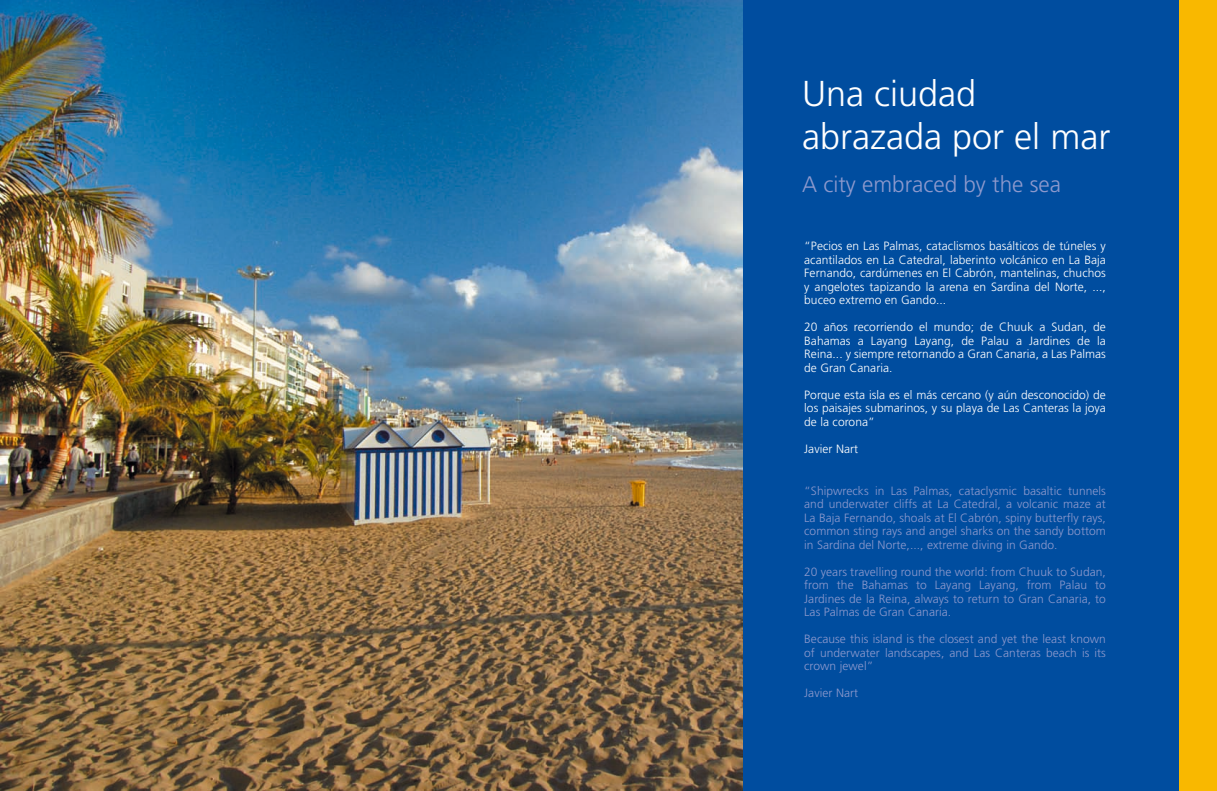
<style>
.page{position:relative;width:1217px;height:791px;background:#fff}
.page>*{position:absolute;margin:0;border:0;box-sizing:border-box;transform-origin:0 0}
.t1{font:300 36px/43.2px "Frutiger";color:#fff}
.t2{font:300 22.5px "Frutiger";color:#8d99cd}
.t3{font:300 12px/13.5px "Frutiger";letter-spacing:.005em;color:#8d99cd;text-align:justify}
.t4{font:300 12px/13.5px "Frutiger";letter-spacing:.005em;color:#fff;text-align:justify}
</style>
<div class="page">
<img style="left:0;top:0;width:743px;height:790px">
<div style="left:743px;top:0;width:460px;height:791px;background:#004d9f"></div>
<div style="left:1178px;top:0;width:38px;height:791px;background:#f9b800"></div>
<h1 class="t1" style="left:801px;top:72px;width:310px">Una ciudad abrazada por el mar</h1>
<h2 class="t2" style="left:801px;top:172px;width:260px">A city embraced by the sea</h2>
<p class="t4" style="left:804px;top:239px;width:303px">“Pecios en Las Palmas, cataclismos basálticos de túneles y acantilados en La Catedral, laberinto volcánico en La Baja Fernando, cardúmenes en El Cabrón, mantelinas, chuchos y angelotes tapizando la arena en Sardina del Norte, ..., buceo extremo en Gando...</p>
<p class="t4" style="left:804px;top:320px;width:303px">20 años recorriendo el mundo; de Chuuk a Sudan, de Bahamas a Layang Layang, de Palau a Jardines de la Reina... y siempre retornando a Gran Canaria, a Las Palmas de Gran Canaria.</p>
<p class="t4" style="left:804px;top:388px;width:303px">Porque esta isla es el más cercano (y aún desconocido) de los paisajes submarinos, y su playa de Las Canteras la joya de la corona”</p>
<p class="t4" style="left:804px;top:442px;width:55px">Javier Nart</p>
<p class="t3" style="left:804px;top:484px;width:303px">“Shipwrecks in Las Palmas, cataclysmic basaltic tunnels and underwater cliffs at La Catedral, a volcanic maze at La Baja Fernando, shoals at El Cabrón, spiny butterfly rays, common sting rays and angel sharks on the sandy bottom in Sardina del Norte,..., extreme diving in Gando.</p>
<p class="t3" style="left:804px;top:565px;width:303px">20 years travelling round the world: from Chuuk to Sudan, from the Bahamas to Layang Layang, from Palau to Jardines de la Reina, always to return to Gran Canaria, to Las Palmas de Gran Canaria.</p>
<p class="t3" style="left:804px;top:632px;width:303px">Because this island is the closest and yet the least known of underwater landscapes, and Las Canteras beach is its crown jewel”</p>
<p class="t3" style="left:804px;top:686px;width:55px">Javier Nart</p>
</div>
